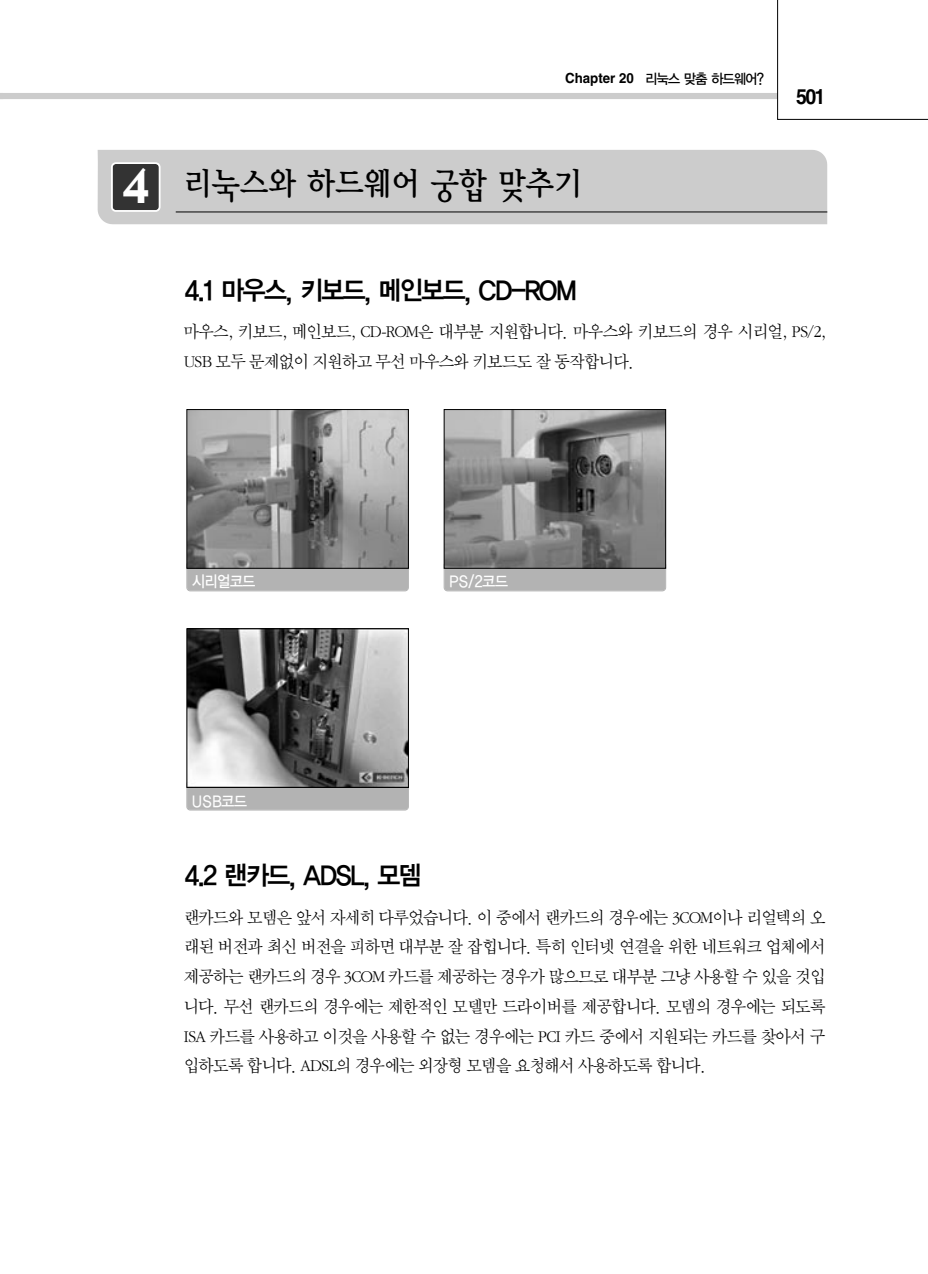
<style>
.page{position:relative;width:928px;height:1274px;background:#fff}
.page>*{position:absolute;margin:0;border:0;box-sizing:border-box;transform-origin:0 0}
.t1{font:35px "Y Mj O24";letter-spacing:-.105em;color:#000;scale:.9 1}
.t2{font:26.25px "YGO14";letter-spacing:-.14em;color:#000;scale:.95 1}
.t3{font:700 21px "Helvetica";color:#000;scale:.93 1}
.t4{font:18.03px/29.8px "Sand Sm";letter-spacing:-.04em;color:#000;scale:.95 1}
.t5{font:15.75px "YGO13";letter-spacing:-.11em;color:#fff;scale:.9 1}
.t6{font:14px "YGO13";letter-spacing:-.15em;color:#000;scale:.95 1}
.s1{font-family:"Helvetica";font-weight:700}
.s2{font-family:"Gadget";font-size:45.5px;color:#fff}
</style>
<div class="page">
<div style="left:0;top:93px;width:777px;height:6px;background:#ccc"></div>
<svg style="left:777px;top:0;width:151px;height:120px"></svg>
<div style="left:98px;top:150px;width:729px;height:74px;background:#ccc"></div>
<div style="left:113px;top:164px;width:46px;height:46px;background:#333;border-radius:3px"></div>
<div style="left:111px;top:162px;width:49px;height:50px;border:2px solid #fff;border-radius:4px"></div>
<hr style="left:176px;top:212px;width:651px;height:1px;background:#000">
<div style="left:187px;top:562px;width:221px;height:29px;background:#b3b3b3;border-radius:3px"></div>
<div style="left:186px;top:561px;width:222px;height:30px;border:1px solid #b3b3b3;border-radius:3px"></div>
<img style="left:188px;top:411px;width:218px;height:156px">
<div style="left:186px;top:409px;width:222px;height:160px;border:1px solid #000"></div>
<div style="left:187px;top:781px;width:221px;height:29px;background:#b3b3b3;border-radius:3px"></div>
<div style="left:186px;top:781px;width:222px;height:29px;border:1px solid #b3b3b3;border-radius:3px"></div>
<img style="left:188px;top:630px;width:218px;height:156px">
<div style="left:186px;top:628px;width:222px;height:160px;border:1px solid #000"></div>
<div style="left:444px;top:562px;width:221px;height:29px;background:#b3b3b3;border-radius:3px"></div>
<div style="left:444px;top:561px;width:222px;height:30px;border:1px solid #b3b3b3;border-radius:3px"></div>
<img style="left:446px;top:411px;width:218px;height:156px">
<div style="left:444px;top:409px;width:222px;height:160px;border:1px solid #000"></div>
<p class="t6" style="left:565px;top:73px;width:212px"><span class="s1">Chapter 20</span> 리눅스 맞춤 하드웨어?</p>
<h1 class="t1" style="left:121px;top:169px;width:515px"><span class="s2">4</span> 리눅스와 하드웨어 궁합 맞추기</h1>
<p class="t3" style="left:796px;top:89px;width:33px">501</p>
<h2 class="t2" style="left:184px;top:278px;width:416px">4.1 마우스, 키보드, 메인보드, CD-ROM</h2>
<p class="t4" style="left:184px;top:318px;width:677px">마우스, 키보드, 메인보드, CD-ROM은 대부분 지원합니다. 마우스와 키보드의 경우 시리얼, PS/2,<br>USB 모두 문제없이 지원하고 무선 마우스와 키보드도 잘 동작합니다.</p>
<p class="t5" style="left:191px;top:575px;width:73px">시리얼코드</p>
<p class="t5" style="left:191px;top:794px;width:64px">USB코드</p>
<p class="t5" style="left:449px;top:575px;width:68px">PS/2코드</p>
<h2 class="t2" style="left:184px;top:863px;width:253px">4.2 랜카드, ADSL, 모뎀</h2>
<p class="t4" style="left:184px;top:903px;width:677px;text-align:justify">랜카드와 모뎀은 앞서 자세히 다루었습니다. 이 중에서 랜카드의 경우에는 3COM이나 리얼텍의 오 래된 버전과 최신 버전을 피하면 대부분 잘 잡힙니다. 특히 인터넷 연결을 위한 네트워크 업체에서 제공하는 랜카드의 경우 3COM 카드를 제공하는 경우가 많으므로 대부분 그냥 사용할 수 있을 것입 니다. 무선 랜카드의 경우에는 제한적인 모델만 드라이버를 제공합니다. 모뎀의 경우에는 되도록 ISA 카드를 사용하고 이것을 사용할 수 없는 경우에는 PCI 카드 중에서 지원되는 카드를 찾아서 구 입하도록 합니다. ADSL의 경우에는 외장형 모뎀을 요청해서 사용하도록 합니다.</p>
</div>
